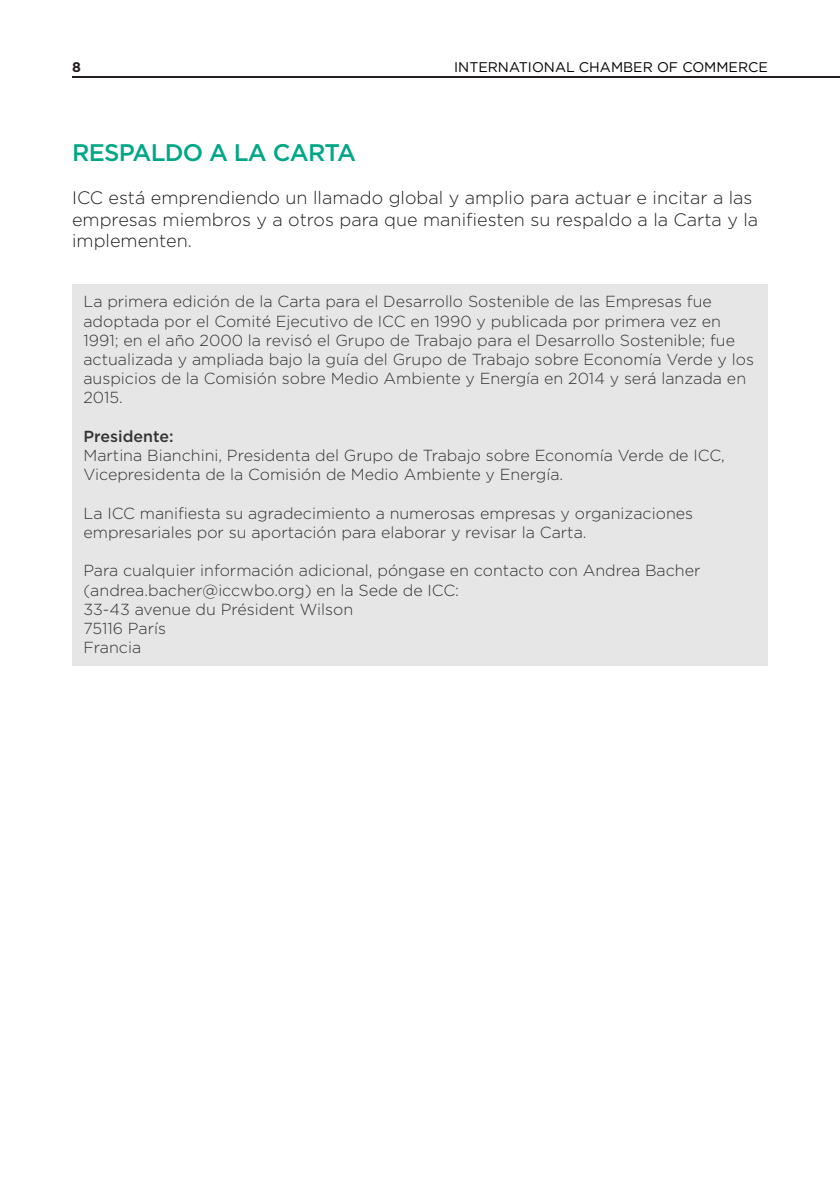
<style>
.page{position:relative;width:840px;height:1191px;background:#fff}
.page>*{position:absolute;margin:0;border:0;box-sizing:border-box;transform-origin:0 0}
.t1{font:500 24px "Gotham";letter-spacing:-.03em;color:#00a786}
.t2{font:300 18px/21.6px "Gotham";color:#231f20}
.t3{font:300 16px/19.2px "Gotham";color:#231f20}
.t4{font:500 16px "Gotham";color:#231f20}
.t5{font:14px "Gotham";color:#000}
.t6{font:700 14px "Gotham";color:#231f20}
</style>
<div class="page">
<hr style="left:72px;top:76px;width:767px;height:2px;background:#231f20">
<div style="left:72px;top:284px;width:695px;height:381px;background:#e6e6e7"></div>
<p class="t6" style="left:72px;top:58px;width:10px">8</p>
<p class="t5" style="left:454px;top:58px;width:315px">INTERNATIONAL CHAMBER OF COMMERCE</p>
<p class="t1" style="left:72px;top:137px;width:285px">RESPALDO A LA CARTA</p>
<p class="t2" style="left:72px;top:186px;width:687px">ICC está emprendiendo un llamado global y amplio para actuar e incitar a las empresas miembros y a otros para que manifiesten su respaldo a la Carta y la implementen.</p>
<p class="t3" style="left:83px;top:292px;width:671px">La primera edición de la Carta para el Desarrollo Sostenible de las Empresas fue adoptada por el Comité Ejecutivo de ICC en 1990 y publicada por primera vez en 1991; en el año 2000 la revisó el Grupo de Trabajo para el Desarrollo Sostenible; fue actualizada y ampliada bajo la guía del Grupo de Trabajo sobre Economía Verde y los auspicios de la Comisión sobre Medio Ambiente y Energía en 2014 y será lanzada en 2015.</p>
<p class="t4" style="left:83px;top:426px;width:92px">Presidente:</p>
<p class="t3" style="left:83px;top:445px;width:642px">Martina Bianchini, Presidenta del Grupo de Trabajo sobre Economía Verde de ICC,<br>Vicepresidenta de la Comisión de Medio Ambiente y Energía.</p>
<p class="t3" style="left:83px;top:503px;width:611px">La ICC manifiesta su agradecimiento a numerosas empresas y organizaciones empresariales por su aportación para elaborar y revisar la Carta.</p>
<p class="t3" style="left:83px;top:560px;width:618px">Para cualquier información adicional, póngase en contacto con Andrea Bacher (andrea.bacher@iccwbo.org) en la Sede de ICC:</p>
<p class="t3" style="left:83px;top:599px;width:271px">33-43 avenue du Président Wilson</p>
<p class="t3" style="left:83px;top:618px;width:84px">75116 París</p>
<p class="t3" style="left:83px;top:637px;width:59px">Francia</p>
</div>
